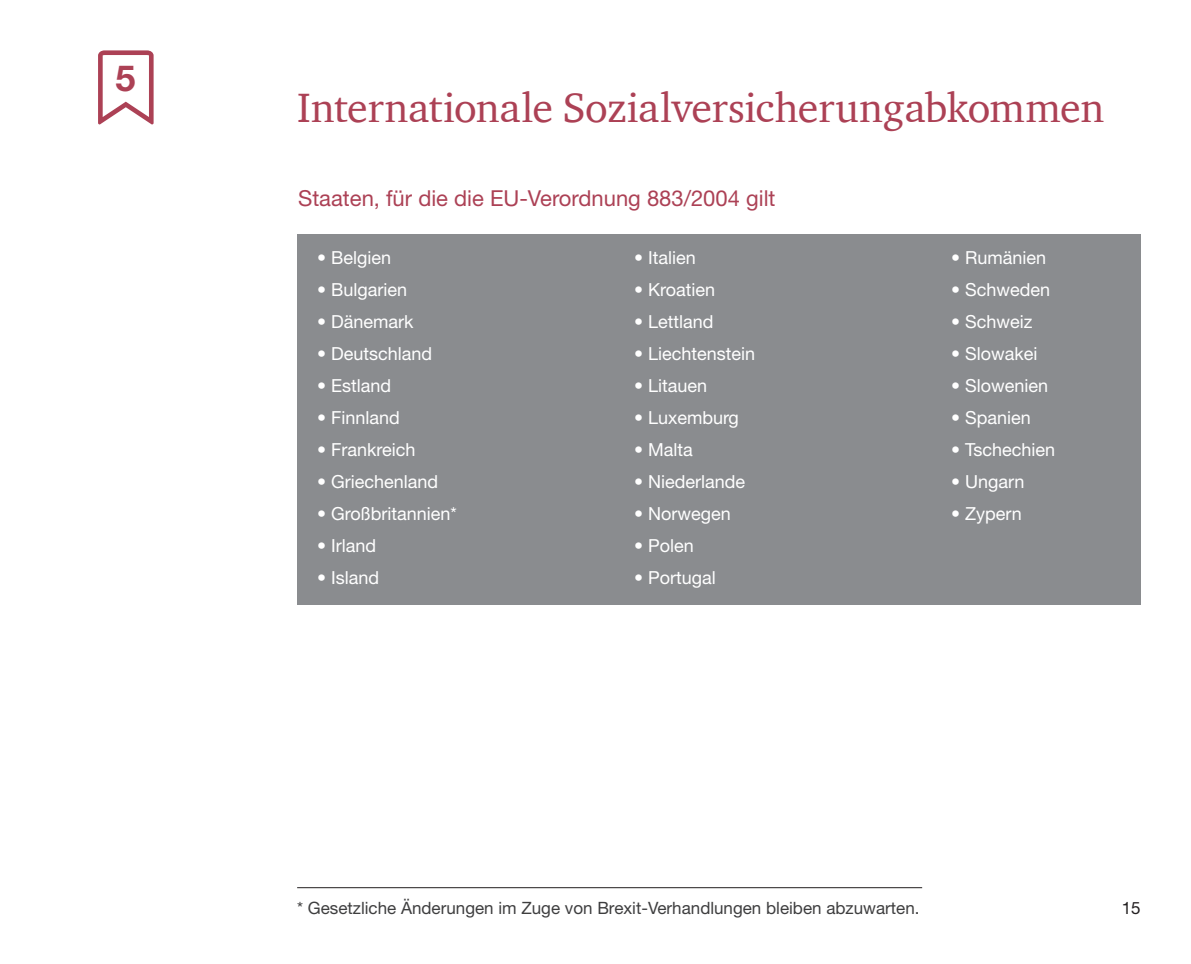
<style>
.page{position:relative;width:1191px;height:964px;background:#fff}
.page>*{position:absolute;margin:0;border:0;box-sizing:border-box;transform-origin:0 0}
.Outcome_Head_3{font:42px "ITC Charter Com";letter-spacing:-.01em;color:#ac4155}
.t1{font:700 36px "Helvetica Neue LT Pro";color:#ac4155}
.t2{font:22px "Helvetica Neue LT Pro";color:#ac4155}
.t3{font:18px "Helvetica Neue LT Pro";color:#fff}
.t4{font:17px "Helvetica Neue LT Pro";color:#3e3e3f}
.t5{font:17px "Helvetica Neue LT Pro";color:#231f20}
</style>
<div class="page">
<div style="left:297px;top:234px;width:843px;height:371px;background:#8a8c8f"></div>
<svg style="left:98px;top:50px;width:56px;height:74px"></svg>
<hr style="left:297px;top:887px;width:625px;height:1px;background:#231f20">
<p class="t1" style="left:116px;top:56px;width:22px">5</p>
<p class="Outcome_Head_3" style="left:297px;top:82px;width:809px">Internationale Sozialversicherungabkommen</p>
<p class="t2" style="left:298px;top:185px;width:479px">Staaten, für die die EU-Verordnung 883/2004 gilt</p>
<p class="t3" style="left:317px;top:247px;width:75px">• Belgien</p>
<p class="t3" style="left:317px;top:279px;width:91px">• Bulgarien</p>
<p class="t3" style="left:317px;top:311px;width:98px">• Dänemark</p>
<p class="t3" style="left:317px;top:343px;width:117px">• Deutschland</p>
<p class="t3" style="left:317px;top:375px;width:76px">• Estland</p>
<p class="t3" style="left:317px;top:407px;width:84px">• Finnland</p>
<p class="t3" style="left:317px;top:439px;width:100px">• Frankreich</p>
<p class="t3" style="left:317px;top:471px;width:123px">• Griechenland</p>
<p class="t3" style="left:317px;top:503px;width:141px">• Großbritannien*</p>
<p class="t3" style="left:317px;top:535px;width:61px">• Irland</p>
<p class="t3" style="left:317px;top:567px;width:64px">• Island</p>
<p class="t3" style="left:634px;top:247px;width:63px">• Italien</p>
<p class="t3" style="left:634px;top:279px;width:83px">• Kroatien</p>
<p class="t3" style="left:634px;top:311px;width:81px">• Lettland</p>
<p class="t3" style="left:634px;top:343px;width:123px">• Liechtenstein</p>
<p class="t3" style="left:634px;top:375px;width:75px">• Litauen</p>
<p class="t3" style="left:634px;top:407px;width:106px">• Luxemburg</p>
<p class="t3" style="left:634px;top:439px;width:60px">• Malta</p>
<p class="t3" style="left:634px;top:471px;width:113px">• Niederlande</p>
<p class="t3" style="left:634px;top:503px;width:98px">• Norwegen</p>
<p class="t3" style="left:634px;top:535px;width:61px">• Polen</p>
<p class="t3" style="left:634px;top:567px;width:83px">• Portugal</p>
<p class="t3" style="left:951px;top:247px;width:97px">• Rumänien</p>
<p class="t3" style="left:951px;top:279px;width:100px">• Schweden</p>
<p class="t3" style="left:951px;top:311px;width:83px">• Schweiz</p>
<p class="t3" style="left:951px;top:343px;width:88px">• Slowakei</p>
<p class="t3" style="left:951px;top:375px;width:98px">• Slowenien</p>
<p class="t3" style="left:951px;top:407px;width:81px">• Spanien</p>
<p class="t3" style="left:951px;top:439px;width:106px">• Tschechien</p>
<p class="t3" style="left:951px;top:471px;width:75px">• Ungarn</p>
<p class="t3" style="left:951px;top:503px;width:72px">• Zypern</p>
<p class="t4" style="left:297px;top:897px;width:624px">* Gesetzliche Änderungen im Zuge von Brexit-Verhandlungen bleiben abzuwarten.</p>
<p class="t5" style="left:1121px;top:897px;width:20px">15</p>
</div>
